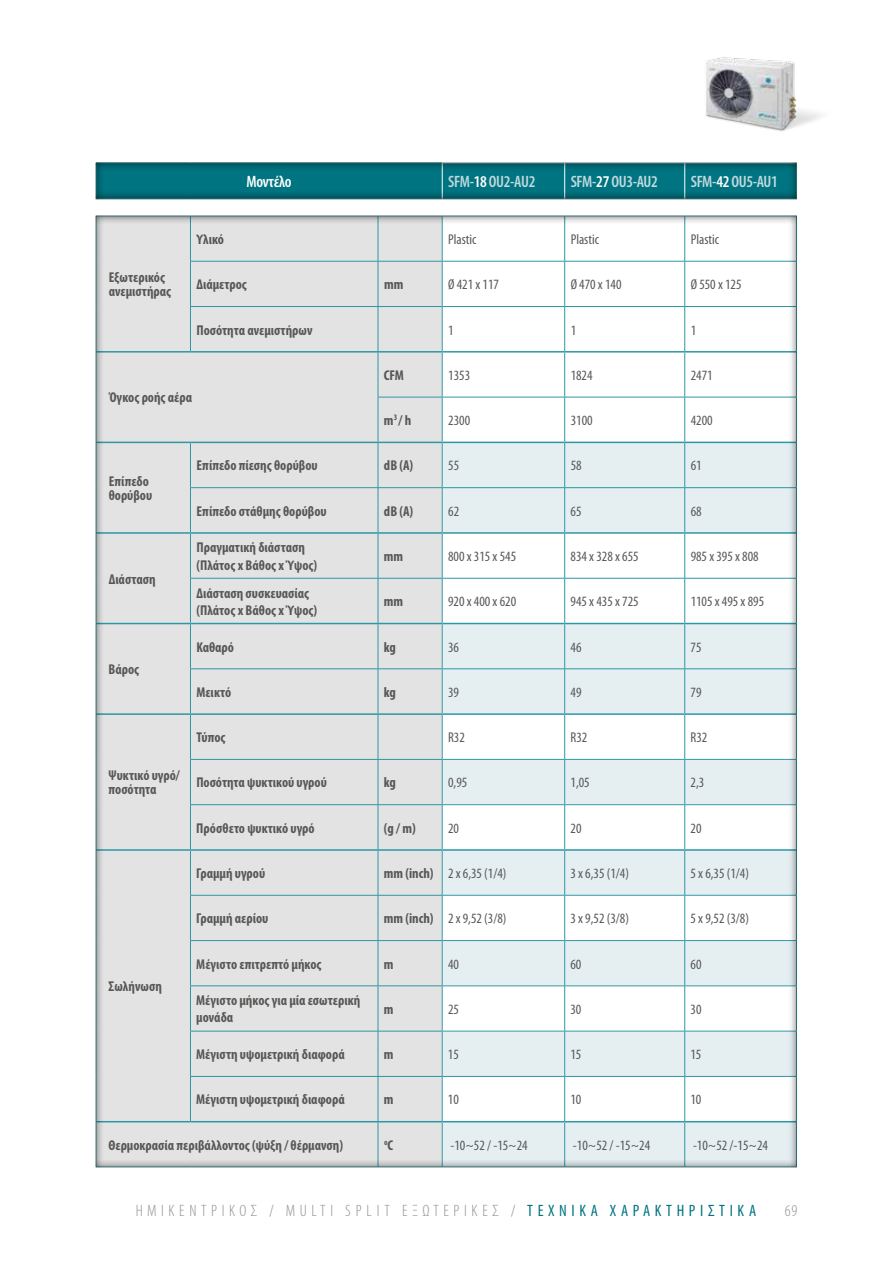
<style>
.page{position:relative;width:893px;height:1263px;background:#fff}
.page>*{position:absolute;margin:0;border:0;box-sizing:border-box;transform-origin:0 0}
.t1{font:300 condensed 16.5px "Myriad Pro";letter-spacing:.28em;color:#929292}
.t2{font:600 condensed 16.5px "Myriad Pro";letter-spacing:-.02em;color:#c0d9de}
.t3{font:600 condensed 16.5px "Myriad Pro";letter-spacing:-.02em;color:#fff}
.t4{font:700 condensed 14.25px/14.1px "Myriad Pro";color:#575756}
.t5{font:condensed 14.25px "Myriad Pro";color:#575756}
.t6{font:700 condensed 8.25px "Myriad Pro";color:#575756}
.s1{color:#fff}
.s2{font-weight:700}
.s3{font-size:14.25px}
.s4{font-weight:400;color:#007481}
</style>
<div class="page">
<img style="left:705px;top:57px;width:116px;height:74px">
<div style="left:93px;top:162px;width:736px;height:1012px;background:#000;opacity:.75"></div>
<p class="t4" style="left:109px;top:271px;width:64px">Εξωτερικός ανεμιστήρας</p>
<p class="t3" style="left:246px;top:173px;width:47px">Μοντέλο</p>
<p class="t2" style="left:448px;top:173px;width:89px">SFM-<span class="s1">18</span> OU2-AU2</p>
<p class="t2" style="left:571px;top:173px;width:89px">SFM-<span class="s1">27</span> OU3-AU2</p>
<p class="t2" style="left:691px;top:173px;width:89px">SFM-<span class="s1">42</span> OU5-AU1</p>
<p class="t4" style="left:196px;top:232px;width:29px">Υλικό</p>
<p class="t5" style="left:448px;top:231px;width:30px">Plastic</p>
<p class="t5" style="left:571px;top:231px;width:30px">Plastic</p>
<p class="t5" style="left:691px;top:231px;width:30px">Plastic</p>
<p class="t4" style="left:196px;top:278px;width:52px">Διάμετρος</p>
<p class="t4" style="left:384px;top:278px;width:21px">mm</p>
<p class="t5" style="left:448px;top:276px;width:52px">Ø 421 x 117</p>
<p class="t5" style="left:571px;top:276px;width:52px">Ø 470 x 140</p>
<p class="t5" style="left:691px;top:276px;width:52px">Ø 550 x 125</p>
<p class="t4" style="left:196px;top:323px;width:118px">Ποσότητα ανεμιστήρων</p>
<p class="t5" style="left:448px;top:321px;width:7px">1</p>
<p class="t5" style="left:571px;top:321px;width:7px">1</p>
<p class="t5" style="left:691px;top:321px;width:7px">1</p>
<p class="t4" style="left:109px;top:391px;width:85px">Όγκος ροής αέρα</p>
<p class="t4" style="left:384px;top:368px;width:22px">CFM</p>
<p class="t5" style="left:448px;top:366px;width:23px">1353</p>
<p class="t5" style="left:571px;top:366px;width:23px">1824</p>
<p class="t5" style="left:691px;top:366px;width:23px">2471</p>
<p class="t4" style="left:384px;top:413px;width:29px">m<sup>3</sup> / h</p>
<p class="t5" style="left:448px;top:412px;width:23px">2300</p>
<p class="t5" style="left:571px;top:412px;width:23px">3100</p>
<p class="t5" style="left:691px;top:412px;width:23px">4200</p>
<p class="t4" style="left:109px;top:474px;width:45px">Επίπεδο θορύβου</p>
<p class="t4" style="left:109px;top:572px;width:48px">Διάσταση</p>
<p class="t4" style="left:109px;top:663px;width:32px">Βάρος</p>
<p class="t4" style="left:109px;top:769px;width:73px">Ψυκτικό υγρό/ ποσότητα</p>
<p class="t4" style="left:196px;top:459px;width:123px">Επίπεδο πίεσης θορύβου</p>
<p class="t4" style="left:384px;top:459px;width:31px">dB (A)</p>
<p class="t5" style="left:448px;top:457px;width:12px">55</p>
<p class="t5" style="left:571px;top:457px;width:12px">58</p>
<p class="t5" style="left:691px;top:457px;width:12px">61</p>
<p class="t4" style="left:196px;top:504px;width:132px">Επίπεδο στάθμης θορύβου</p>
<p class="t4" style="left:384px;top:504px;width:31px">dB (A)</p>
<p class="t5" style="left:448px;top:502px;width:12px">62</p>
<p class="t5" style="left:571px;top:502px;width:12px">65</p>
<p class="t5" style="left:691px;top:502px;width:12px">68</p>
<p class="t4" style="left:196px;top:539px;width:122px;line-height:17.1px">Πραγματική διάσταση (Πλάτος x Βάθος x Ύψος)</p>
<p class="t4" style="left:384px;top:549px;width:21px">mm</p>
<p class="t5" style="left:448px;top:548px;width:70px">800 x 315 x 545</p>
<p class="t5" style="left:571px;top:548px;width:70px">834 x 328 x 655</p>
<p class="t5" style="left:691px;top:548px;width:70px">985 x 395 x 808</p>
<p class="t4" style="left:196px;top:585px;width:122px;line-height:17.1px">Διάσταση συσκευασίας (Πλάτος x Βάθος x Ύψος)</p>
<p class="t4" style="left:384px;top:595px;width:21px">mm</p>
<p class="t5" style="left:448px;top:593px;width:70px">920 x 400 x 620</p>
<p class="t5" style="left:571px;top:593px;width:70px">945 x 435 x 725</p>
<p class="t5" style="left:691px;top:593px;width:75px">1105 x 495 x 895</p>
<p class="t4" style="left:196px;top:640px;width:39px">Καθαρό</p>
<p class="t4" style="left:384px;top:640px;width:14px">kg</p>
<p class="t5" style="left:448px;top:638px;width:12px">36</p>
<p class="t5" style="left:571px;top:638px;width:12px">46</p>
<p class="t5" style="left:691px;top:638px;width:12px">75</p>
<p class="t4" style="left:196px;top:685px;width:36px">Μεικτό</p>
<p class="t4" style="left:384px;top:685px;width:14px">kg</p>
<p class="t5" style="left:448px;top:683px;width:12px">39</p>
<p class="t5" style="left:571px;top:683px;width:12px">49</p>
<p class="t5" style="left:691px;top:683px;width:12px">79</p>
<p class="t4" style="left:196px;top:730px;width:31px">Τύπος</p>
<p class="t5" style="left:448px;top:729px;width:18px">R32</p>
<p class="t5" style="left:571px;top:729px;width:18px">R32</p>
<p class="t5" style="left:691px;top:729px;width:18px">R32</p>
<p class="t4" style="left:196px;top:776px;width:132px">Ποσότητα ψυκτικού υγρού</p>
<p class="t4" style="left:384px;top:776px;width:14px">kg</p>
<p class="t5" style="left:448px;top:774px;width:21px">0,95</p>
<p class="t5" style="left:570px;top:774px;width:21px">1,05</p>
<p class="t5" style="left:691px;top:774px;width:15px">2,3</p>
<p class="t4" style="left:196px;top:821px;width:120px">Πρόσθετο ψυκτικό υγρό</p>
<p class="t4" style="left:384px;top:821px;width:33px">(g / m)</p>
<p class="t5" style="left:448px;top:819px;width:12px">20</p>
<p class="t5" style="left:570px;top:819px;width:12px">20</p>
<p class="t5" style="left:691px;top:819px;width:12px">20</p>
<p class="t4" style="left:196px;top:866px;width:70px">Γραμμή υγρού</p>
<p class="t5" style="left:384px;top:865px;width:124px"><span class="s2">mm (inch)</span> 2 x 6,35 (1/4)</p>
<p class="t5" style="left:570px;top:865px;width:60px">3 x 6,35 (1/4)</p>
<p class="t5" style="left:690px;top:865px;width:60px">5 x 6,35 (1/4)</p>
<p class="t4" style="left:196px;top:912px;width:74px">Γραμμή αερίου</p>
<p class="t5" style="left:384px;top:910px;width:124px"><span class="s2">mm (inch)</span> 2 x 9,52 (3/8)</p>
<p class="t5" style="left:570px;top:910px;width:60px">3 x 9,52 (3/8)</p>
<p class="t5" style="left:690px;top:910px;width:60px">5 x 9,52 (3/8)</p>
<p class="t4" style="left:196px;top:957px;width:127px">Μέγιστο επιτρεπτό μήκος</p>
<p class="t4" style="left:384px;top:957px;width:11px">m</p>
<p class="t5" style="left:448px;top:955px;width:12px">40</p>
<p class="t5" style="left:570px;top:955px;width:12px">60</p>
<p class="t5" style="left:690px;top:955px;width:12px">60</p>
<p class="t4" style="left:196px;top:992px;width:166px;line-height:17.1px">Μέγιστο μήκος για μία εσωτερική μονάδα</p>
<p class="t4" style="left:384px;top:1002px;width:11px">m</p>
<p class="t5" style="left:448px;top:1000px;width:12px">25</p>
<p class="t5" style="left:570px;top:1000px;width:12px">30</p>
<p class="t5" style="left:690px;top:1000px;width:12px">30</p>
<p class="t4" style="left:196px;top:1047px;width:150px">Μέγιστη υψομετρική διαφορά</p>
<p class="t4" style="left:384px;top:1047px;width:11px">m</p>
<p class="t5" style="left:448px;top:1046px;width:12px">15</p>
<p class="t5" style="left:570px;top:1046px;width:12px">15</p>
<p class="t5" style="left:690px;top:1046px;width:12px">15</p>
<p class="t4" style="left:196px;top:1093px;width:150px">Μέγιστη υψομετρική διαφορά</p>
<p class="t4" style="left:384px;top:1093px;width:11px">m</p>
<p class="t5" style="left:448px;top:1091px;width:12px">10</p>
<p class="t5" style="left:570px;top:1091px;width:12px">10</p>
<p class="t5" style="left:690px;top:1091px;width:12px">10</p>
<p class="t4" style="left:108px;top:1138px;width:236px">Θερμοκρασία περιβάλλοντος (ψύξη / θέρμανση)</p>
<p class="t6" style="left:384px;top:1138px;width:11px">o<span class="s3">C</span></p>
<p class="t5" style="left:450px;top:1136px;width:79px">-10~52 / -15~24</p>
<p class="t5" style="left:573px;top:1136px;width:79px">-10~52 / -15~24</p>
<p class="t5" style="left:693px;top:1136px;width:77px">-10~52 /-15~24</p>
<p class="t4" style="left:109px;top:980px;width:55px">Σωλήνωση</p>
<p class="t1" style="left:135px;top:1202px;width:622px">ΗΜΙΚΕΝΤΡΙΚΟΣ / MULTI SPLIT ΕΞΩΤΕΡΙΚΕΣ / <span class="s4">ΤΕΧΝΙΚΑ ΧΑΡΑΚΤΗΡΙΣΤΙΚΑ</span></p>
<p class="t1" style="left:785px;top:1202px;width:14px">69</p>
</div>
